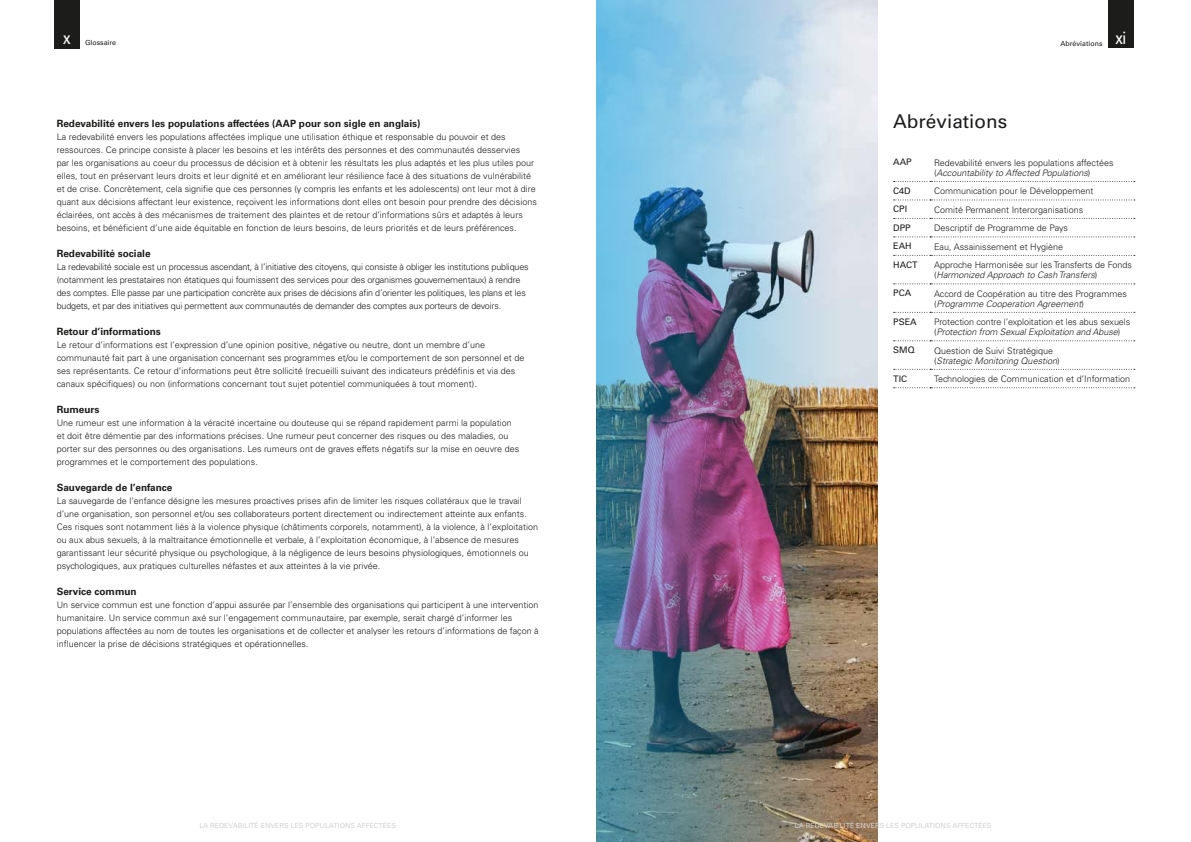
<style>
.page{position:relative;width:1191px;height:842px;background:#fff}
.page>*{position:absolute;margin:0;border:0;box-sizing:border-box;transform-origin:0 0}
.t1{font:19px "Univers";color:#1c1c1b}
.t2{font:condensed 17px "Univers";color:#fff}
.t3{font:700 10px "Univers LT Std";color:#1c1c1b}
.t4{font:300 9px/13px "Univers";color:#1c1c1b}
.t5{font:300 9px/13px "Univers";letter-spacing:-.02em;color:#1c1c1b}
.t6{font:9px "Univers";color:#1c1c1b}
.t7{font:7px "Univers";color:#d2d2d2}
.t8{font:7px "Univers";color:#1c1c1b}
.s1{font-style:italic}
</style>
<div class="page">
<div style="left:1108px;top:0;width:25px;height:48px;background:#1c1c1b"></div>
<img style="left:840px;top:0;width:38px;height:842px">
<img style="left:596px;top:0;width:244px;height:842px">
<svg style="left:893px;top:181px;width:241px;height:1px"></svg>
<svg style="left:893px;top:200px;width:241px;height:1px"></svg>
<svg style="left:893px;top:218px;width:241px;height:1px"></svg>
<svg style="left:893px;top:237px;width:241px;height:1px"></svg>
<svg style="left:893px;top:255px;width:241px;height:1px"></svg>
<svg style="left:893px;top:283px;width:241px;height:1px"></svg>
<svg style="left:893px;top:312px;width:241px;height:1px"></svg>
<svg style="left:893px;top:340px;width:241px;height:1px"></svg>
<svg style="left:893px;top:369px;width:241px;height:1px"></svg>
<svg style="left:893px;top:387px;width:241px;height:1px"></svg>
<div style="left:54px;top:0;width:25px;height:48px;background:#1c1c1b"></div>
<h2 class="t2" style="left:63px;top:27px;width:9px">x</h2>
<p class="t8" style="left:85px;top:39px;width:33px">Glossaire</p>
<p class="t8" style="left:1060px;top:39px;width:44px">Abréviations</p>
<h2 class="t2" style="left:1115px;top:27px;width:12px">xi</h2>
<p class="t3" style="left:57px;top:118px;width:365px">Redevabilité envers les populations affectées (AAP pour son sigle en anglais)</p>
<h1 class="t1" style="left:893px;top:110px;width:116px">Abréviations</h1>
<p class="t4" style="left:57px;top:130px;width:482px">La redevabilité envers les populations affectées implique une utilisation éthique et responsable du pouvoir et des ressources. Ce principe consiste à placer les besoins et les intérêts des personnes et des communautés desservies<br>par les organisations au coeur du processus de décision et à obtenir les résultats les plus adaptés et les plus utiles pour elles, tout en préservant leurs droits et leur dignité et en améliorant leur résilience face à des situations de vulnérabilité et de crise. Concrètement, cela signifie que ces personnes (y compris les enfants et les adolescents) ont leur mot à dire quant aux décisions affectant leur existence, reçoivent les informations dont elles ont besoin pour prendre des décisions éclairées, ont accès à des mécanismes de traitement des plaintes et de retour d’informations sûrs et adaptés à leurs besoins, et bénéficient d’une aide équitable en fonction de leurs besoins, de leurs priorités et de leurs préférences.</p>
<p class="t3" style="left:57px;top:248px;width:95px">Redevabilité sociale</p>
<p class="t5" style="left:57px;top:260px;width:473px">La redevabilité sociale est un processus ascendant, à l’initiative des citoyens, qui consiste à obliger les institutions publiques (notamment les prestataires non étatiques qui fournissent des services pour des organismes gouvernementaux) à rendre des comptes. Elle passe par une participation concrète aux prises de décisions afin d’orienter les politiques, les plans et les budgets, et par des initiatives qui permettent aux communautés de demander des comptes aux porteurs de devoirs.</p>
<p class="t3" style="left:57px;top:326px;width:106px">Retour d’informations</p>
<p class="t4" style="left:57px;top:338px;width:469px">Le retour d’informations est l’expression d’une opinion positive, négative ou neutre, dont un membre d’une communauté fait part à une organisation concernant ses programmes et/ou le comportement de son personnel et de ses représentants. Ce retour d’informations peut être sollicité (recueilli suivant des indicateurs prédéfinis et via des canaux spécifiques) ou non (informations concernant tout sujet potentiel communiquées à tout moment).</p>
<p class="t3" style="left:57px;top:404px;width:44px">Rumeurs</p>
<p class="t4" style="left:57px;top:416px;width:464px">Une rumeur est une information à la véracité incertaine ou douteuse qui se répand rapidement parmi la population et doit être démentie par des informations précises. Une rumeur peut concerner des risques ou des maladies, ou porter sur des personnes ou des organisations. Les rumeurs ont de graves effets négatifs sur la mise en oeuvre des programmes et le comportement des populations.</p>
<p class="t3" style="left:57px;top:482px;width:117px">Sauvegarde de l’enfance</p>
<p class="t4" style="left:57px;top:494px;width:483px">La sauvegarde de l’enfance désigne les mesures proactives prises afin de limiter les risques collatéraux que le travail d’une organisation, son personnel et/ou ses collaborateurs portent directement ou indirectement atteinte aux enfants.<br>Ces risques sont notamment liés à la violence physique (châtiments corporels, notamment), à la violence, à l’exploitation ou aux abus sexuels, à la maltraitance émotionnelle et verbale, à l’exploitation économique, à l’absence de mesures garantissant leur sécurité physique ou psychologique, à la négligence de leurs besoins physiologiques, émotionnels ou psychologiques, aux pratiques culturelles néfastes et aux atteintes à la vie privée.</p>
<p class="t3" style="left:57px;top:586px;width:82px">Service commun</p>
<p class="t4" style="left:57px;top:598px;width:483px">Un service commun est une fonction d’appui assurée par l’ensemble des organisations qui participent à une intervention humanitaire. Un service commun axé sur l’engagement communautaire, par exemple, serait chargé d’informer les populations affectées au nom de toutes les organisations et de collecter et analyser les retours d’informations de façon à influencer la prise de décisions stratégiques et opérationnelles.</p>
<p class="t6" style="left:893px;top:157px;width:20px">AAP</p>
<p class="t4" style="left:934px;top:158px;width:181px;line-height:10px">Redevabilité envers les populations affectées (<span class="s1">Accountability to Affected Populations</span>)</p>
<p class="t6" style="left:893px;top:185px;width:19px">C4D</p>
<p class="t4" style="left:934px;top:185px;width:161px">Communication pour le Développement</p>
<p class="t6" style="left:893px;top:204px;width:16px">CPI</p>
<p class="t4" style="left:934px;top:203px;width:151px">Comité Permanent Interorganisations</p>
<p class="t6" style="left:893px;top:222px;width:19px">DPP</p>
<p class="t4" style="left:934px;top:222px;width:135px">Descriptif de Programme de Pays</p>
<p class="t6" style="left:893px;top:241px;width:20px">EAH</p>
<p class="t4" style="left:934px;top:240px;width:130px">Eau, Assainissement et Hygiène</p>
<p class="t6" style="left:893px;top:259px;width:26px">HACT</p>
<p class="t4" style="left:934px;top:260px;width:199px;line-height:10px">Approche Harmonisée sur les Transferts de Fonds (<span class="s1">Harmonized Approach to Cash Transfers</span>)</p>
<p class="t6" style="left:893px;top:288px;width:19px">PCA</p>
<p class="t4" style="left:934px;top:288px;width:194px;line-height:10px">Accord de Coopération au titre des Programmes (<span class="s1">Programme Cooperation Agreement</span>)</p>
<p class="t6" style="left:893px;top:316px;width:25px">PSEA</p>
<p class="t4" style="left:934px;top:317px;width:198px;line-height:10px">Protection contre l’exploitation et les abus sexuels (<span class="s1">Protection from Sexual Exploitation and Abuse</span>)</p>
<p class="t6" style="left:893px;top:345px;width:23px">SMQ</p>
<p class="t4" style="left:934px;top:345px;width:127px;line-height:10px">Question de Suivi Stratégique (<span class="s1">Strategic Monitoring Question</span>)</p>
<p class="t6" style="left:893px;top:373px;width:16px">TIC</p>
<p class="t4" style="left:934px;top:372px;width:197px">Technologies de Communication et d’Information</p>
<p class="t7" style="left:199px;top:822px;width:198px">LA REDEVABILITÉ ENVERS LES POPULATIONS AFFECTÉES</p>
<p class="t7" style="left:795px;top:822px;width:198px">LA REDEVABILITÉ ENVERS LES POPULATIONS AFFECTÉES</p>
</div>
